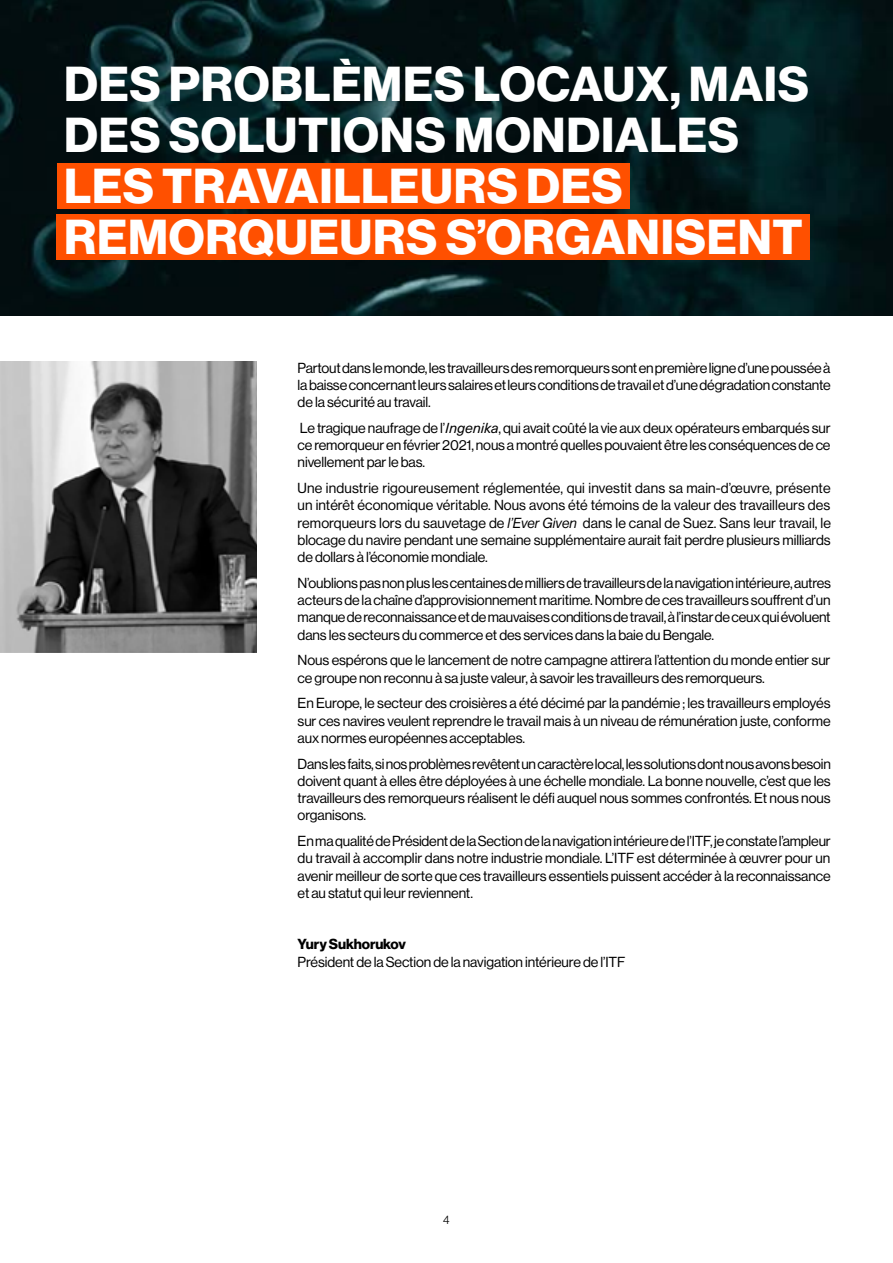
<style>
.page{position:relative;width:893px;height:1263px;background:#fff}
.page>*{position:absolute;margin:0;border:0;box-sizing:border-box;transform-origin:0 0}
.t1{font:48px/51px "N Haas Grotesk DS Pro 75 Bd";letter-spacing:.015em;color:#fff}
.t2{font:14.25px/17.2px "N Haas Grotesk DS Pro 55 Rg";letter-spacing:-.01em;color:#000;text-align:justify}
.t3{font:14.25px "N Haas Grotesk DS Pro 75 Bd";letter-spacing:-.01em;color:#000}
.t4{font:12px "N Haas Grotesk DS Pro 45 Lt";color:#000}
.s1{font-family:"Neue Haas Unica W1 G";font-style:italic}
.s2{font-family:"N Haas Grotesk DS Pro 56 It"}
</style>
<div class="page">
<img style="left:0;top:0;width:893px;height:316px">
<div style="left:57px;top:163px;width:572px;height:46px;background:#ff5000"></div>
<div style="left:57px;top:214px;width:753px;height:46px;background:#ff5000"></div>
<img style="left:0;top:361px;width:256px;height:291px">
<h1 class="t1" style="left:64px;top:59px;width:746px">DES PROBLÈMES LOCAUX, MAIS<br>DES SOLUTIONS MONDIALES<br>LES TRAVAILLEURS DES<br>REMORQUEURS S’ORGANISENT</h1>
<p class="t2" style="left:298px;top:359px;width:535px">Partout dans le monde, les travailleurs des remorqueurs sont en première ligne d’une poussée à la baisse concernant leurs salaires et leurs conditions de travail et d’une dégradation constante de la sécurité au travail.</p>
<p class="t2" style="left:298px;top:419px;width:534px">Le tragique naufrage de l’<span class="s1">Ingenika</span>, qui avait coûté la vie aux deux opérateurs embarqués sur ce remorqueur en février 2021, nous a montré quelles pouvaient être les conséquences de ce nivellement par le bas.</p>
<p class="t2" style="left:298px;top:479px;width:535px">Une industrie rigoureusement réglementée, qui investit dans sa main-d’œuvre, présente un intérêt économique véritable. Nous avons été témoins de la valeur des travailleurs des remorqueurs lors du sauvetage de <span class="s2">l’Ever Given</span> dans le canal de Suez. Sans leur travail, le blocage du navire pendant une semaine supplémentaire aurait fait perdre plusieurs milliards de dollars à l’économie mondiale.</p>
<p class="t2" style="left:298px;top:574px;width:535px">N’oublions pas non plus les centaines de milliers de travailleurs de la navigation intérieure, autres acteurs de la chaîne d’approvisionnement maritime. Nombre de ces travailleurs souffrent d’un manque de reconnaissance et de mauvaises conditions de travail, à l’instar de ceux qui évoluent dans les secteurs du commerce et des services dans la baie du Bengale.</p>
<p class="t2" style="left:298px;top:652px;width:534px">Nous espérons que le lancement de notre campagne attirera l’attention du monde entier sur ce groupe non reconnu à sa juste valeur, à savoir les travailleurs des remorqueurs.</p>
<p class="t2" style="left:298px;top:695px;width:534px">En Europe, le secteur des croisières a été décimé par la pandémie ; les travailleurs employés sur ces navires veulent reprendre le travail mais à un niveau de rémunération juste, conforme aux normes européennes acceptables.</p>
<p class="t2" style="left:298px;top:755px;width:535px">Dans les faits, si nos problèmes revêtent un caractère local, les solutions dont nous avons besoin doivent quant à elles être déployées à une échelle mondiale. La bonne nouvelle, c’est que les travailleurs des remorqueurs réalisent le défi auquel nous sommes confrontés. Et nous nous organisons.</p>
<p class="t2" style="left:298px;top:833px;width:535px">En ma qualité de Président de la Section de la navigation intérieure de l’ITF, je constate l’ampleur du travail à accomplir dans notre industrie mondiale. L’ITF est déterminée à œuvrer pour un avenir meilleur de sorte que ces travailleurs essentiels puissent accéder à la reconnaissance et au statut qui leur reviennent.</p>
<p class="t3" style="left:298px;top:936px;width:110px">Yury Sukhorukov</p>
<p class="t2" style="left:298px;top:953px;width:329px">Président de la Section de la navigation intérieure de l’ITF</p>
<p class="t4" style="left:443px;top:1213px;width:8px">4</p>
</div>
